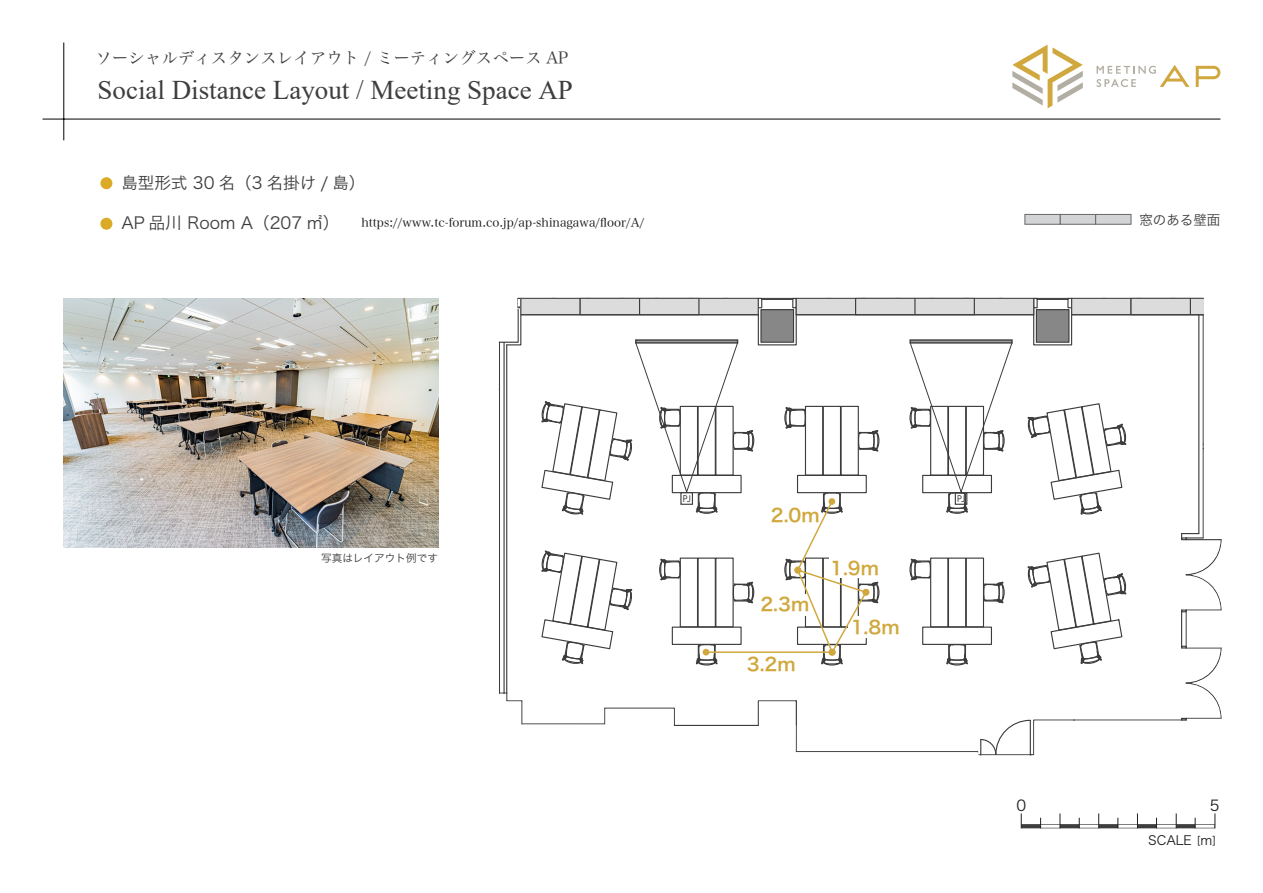
<style>
.page{position:relative;width:1263px;height:893px;background:#fff}
.page>*{position:absolute;margin:0;border:0;box-sizing:border-box;transform-origin:0 0}
.t1{font:27px "Times New Roman";color:#3e3e3f}
.t2{font:18px "Hira Kaku Std W6";color:#d0a83e}
.t3{font:16.5px "Hira Kaku Std W3";color:#3e3e3f}
.t4{font:16.5px "Hira Min Std W3";color:#3e3e3f}
.t5{font:14.85px "Hira Kaku Std W3";color:#231f20}
.t6{font:13.5px "Hira Kaku Std W3";color:#3e3e3f}
.t7{font:12.75px "Hira Kaku Std W3";color:#231f20}
.t8{font:12px "Hira Min Std W3";color:#131412}
.t9{font:10.65px "Hira Kaku Std W3";color:#3e3e3f}
.t10{font:10.65px "Hira Kaku Std W3";color:#231f20}
.t11{font:8.55px "UD Shin Go NT Pro";color:#3c3c3c;scale:.95 1}
.s1{font-size:12.75px}
</style>
<div class="page">
<svg style="left:507px;top:300px;width:696px;height:425px"></svg>
<hr style="left:499px;top:298px;width:723px;height:1px;background:#3c3c3c">
<hr style="left:503px;top:342px;width:2px;height:351px;background:#3c3c3c">
<hr style="left:499px;top:342px;width:1px;height:290px;background:#3c3c3c">
<hr style="left:1037px;top:299px;width:31px;height:1px;background:#3c3c3c">
<hr style="left:762px;top:299px;width:31px;height:1px;background:#3c3c3c">
<div style="left:517px;top:298px;width:4px;height:10px;border:1px solid #3c3c3c"></div>
<div style="left:758px;top:298px;width:4px;height:10px;border:1px solid #3c3c3c"></div>
<div style="left:792px;top:298px;width:5px;height:10px;border:1px solid #3c3c3c"></div>
<div style="left:1033px;top:298px;width:5px;height:10px;border:1px solid #3c3c3c"></div>
<div style="left:1067px;top:298px;width:5px;height:10px;border:1px solid #3c3c3c"></div>
<hr style="left:522px;top:723px;width:83px;height:1px;background:#3c3c3c">
<hr style="left:574px;top:755px;width:35px;height:1px;background:#3c3c3c">
<hr style="left:579px;top:751px;width:30px;height:1px;background:#3c3c3c">
<hr style="left:796px;top:751px;width:174px;height:1px;background:#3c3c3c">
<hr style="left:791px;top:754px;width:73px;height:1px;background:#3c3c3c">
<hr style="left:864px;top:756px;width:109px;height:1px;background:#3c3c3c">
<hr style="left:499px;top:632px;width:1px;height:61px;background:#3c3c3c">
<hr style="left:506px;top:345px;width:1px;height:348px;background:#3c3c3c">
<hr style="left:579px;top:729px;width:30px;height:2px;background:#3c3c3c">
<svg style="left:602px;top:700px;width:195px;height:56px"></svg>
<div style="left:761px;top:310px;width:32px;height:32px;background:#878787"></div>
<div style="left:760px;top:309px;width:34px;height:34px;border:1px solid #3c3c3c"></div>
<div style="left:1036px;top:310px;width:33px;height:32px;background:#878787"></div>
<div style="left:1036px;top:309px;width:33px;height:34px;border:1px solid #3c3c3c"></div>
<div style="left:761px;top:704px;width:32px;height:32px;background:#fff"></div>
<svg style="left:499px;top:692px;width:80px;height:64px"></svg>
<svg style="left:499px;top:299px;width:23px;height:47px"></svg>
<div style="left:758px;top:306px;width:39px;height:39px;border:1px solid #3c3c3c"></div>
<div style="left:1033px;top:306px;width:39px;height:39px;border:1px solid #3c3c3c"></div>
<svg style="left:970px;top:719px;width:105px;height:38px"></svg>
<hr style="left:1198px;top:308px;width:1px;height:226px;background:#3c3c3c">
<hr style="left:1074px;top:719px;width:129px;height:2px;background:#3c3c3c">
<hr style="left:1203px;top:312px;width:1px;height:226px;background:#3c3c3c">
<hr style="left:1074px;top:724px;width:125px;height:1px;background:#3c3c3c">
<hr style="left:981px;top:754px;width:51px;height:1px;background:#3c3c3c">
<hr style="left:1181px;top:610px;width:1px;height:38px;background:#3c3c3c">
<hr style="left:1186px;top:610px;width:1px;height:38px;background:#3c3c3c">
<svg style="left:1160px;top:646px;width:62px;height:79px"></svg>
<svg style="left:1181px;top:533px;width:41px;height:79px"></svg>
<div style="left:521px;top:298px;width:178px;height:17px;background:#dcdcdc"></div>
<div style="left:520px;top:298px;width:179px;height:17px;border:1px solid #3c3c3c"></div>
<div style="left:580px;top:298px;width:178px;height:17px;background:#dcdcdc"></div>
<div style="left:580px;top:298px;width:179px;height:17px;border:1px solid #3c3c3c"></div>
<svg style="left:698px;top:298px;width:1px;height:17px"></svg>
<svg style="left:639px;top:298px;width:1px;height:17px"></svg>
<div style="left:796px;top:298px;width:178px;height:17px;background:#dcdcdc"></div>
<div style="left:796px;top:298px;width:179px;height:17px;border:1px solid #3c3c3c"></div>
<div style="left:855px;top:298px;width:179px;height:17px;background:#dcdcdc"></div>
<div style="left:855px;top:298px;width:179px;height:17px;border:1px solid #3c3c3c"></div>
<svg style="left:974px;top:298px;width:1px;height:17px"></svg>
<svg style="left:914px;top:298px;width:1px;height:17px"></svg>
<svg style="left:1071px;top:298px;width:151px;height:17px;background:#cdcdcd"></svg>
<hr style="left:910px;top:340px;width:102px;height:3px;background:#a0a0a0">
<div style="left:909px;top:339px;width:104px;height:5px;border:1px solid #3c3c3c"></div>
<svg style="left:541px;top:550px;width:92px;height:114px"></svg>
<div style="left:672px;top:627px;width:70px;height:18px;border:1px solid #3c3c3c"></div>
<div style="left:697px;top:558px;width:19px;height:69px;border:1px solid #3c3c3c"></div>
<div style="left:680px;top:558px;width:18px;height:69px;border:1px solid #3c3c3c"></div>
<svg style="left:659px;top:558px;width:22px;height:23px"></svg>
<div style="left:715px;top:558px;width:19px;height:69px;border:1px solid #3c3c3c"></div>
<svg style="left:732px;top:581px;width:22px;height:23px"></svg>
<div style="left:797px;top:475px;width:70px;height:18px;border:1px solid #3c3c3c"></div>
<div style="left:823px;top:406px;width:18px;height:70px;border:1px solid #3c3c3c"></div>
<div style="left:805px;top:406px;width:18px;height:70px;border:1px solid #3c3c3c"></div>
<svg style="left:784px;top:406px;width:22px;height:23px"></svg>
<div style="left:840px;top:406px;width:19px;height:70px;border:1px solid #3c3c3c"></div>
<svg style="left:857px;top:429px;width:22px;height:23px"></svg>
<svg style="left:945px;top:645px;width:24px;height:20px"></svg>
<div style="left:922px;top:627px;width:70px;height:18px;border:1px solid #3c3c3c"></div>
<div style="left:948px;top:558px;width:18px;height:69px;border:1px solid #3c3c3c"></div>
<div style="left:930px;top:558px;width:18px;height:69px;border:1px solid #3c3c3c"></div>
<svg style="left:910px;top:558px;width:22px;height:23px"></svg>
<div style="left:966px;top:558px;width:18px;height:69px;border:1px solid #3c3c3c"></div>
<svg style="left:982px;top:581px;width:22px;height:23px"></svg>
<svg style="left:909px;top:342px;width:104px;height:172px"></svg>
<svg style="left:1027px;top:402px;width:100px;height:113px"></svg>
<svg style="left:1027px;top:552px;width:100px;height:113px"></svg>
<hr style="left:636px;top:340px;width:102px;height:3px;background:#a0a0a0">
<div style="left:635px;top:339px;width:103px;height:5px;border:1px solid #3c3c3c"></div>
<svg style="left:541px;top:342px;width:213px;height:173px"></svg>
<div style="left:758px;top:595px;width:59px;height:21px;background:#fff"></div>
<div style="left:848px;top:616px;width:59px;height:21px;background:#fff"></div>
<div style="left:829px;top:557px;width:60px;height:21px;background:#fff"></div>
<img style="left:64px;top:298px;width:374px;height:249px">
<div style="left:100px;top:177px;width:12px;height:12px;background:#dbaa27;border-radius:50%"></div>
<div style="left:100px;top:218px;width:12px;height:12px;background:#dbaa27;border-radius:50%"></div>
<svg style="left:1022px;top:824px;width:193px;height:4px"></svg>
<hr style="left:1040px;top:825px;width:20px;height:3px;background:#fff">
<hr style="left:1195px;top:825px;width:19px;height:3px;background:#fff">
<hr style="left:1157px;top:825px;width:19px;height:3px;background:#fff">
<hr style="left:1118px;top:825px;width:19px;height:3px;background:#fff">
<hr style="left:1079px;top:825px;width:20px;height:3px;background:#fff">
<svg style="left:1021px;top:813px;width:1px;height:15px"></svg>
<svg style="left:1215px;top:813px;width:1px;height:15px"></svg>
<svg style="left:1176px;top:813px;width:1px;height:15px"></svg>
<svg style="left:1137px;top:813px;width:1px;height:15px"></svg>
<svg style="left:1098px;top:813px;width:1px;height:15px"></svg>
<svg style="left:1060px;top:813px;width:1px;height:15px"></svg>
<svg style="left:784px;top:492px;width:95px;height:173px"></svg>
<hr style="left:706px;top:651px;width:126px;height:2px;background:#d0a83e">
<svg style="left:695px;top:643px;width:23px;height:22px"></svg>
<div style="left:828px;top:649px;width:7px;height:6px;background:#d0a83e;border-radius:50%"></div>
<svg style="left:1196px;top:66px;width:24px;height:21px"></svg>
<svg style="left:1012px;top:45px;width:71px;height:63px"></svg>
<svg style="left:1096px;top:65px;width:93px;height:22px"></svg>
<hr style="left:43px;top:119px;width:1177px;height:1px;background:#030303">
<hr style="left:64px;top:43px;width:1px;height:97px;background:#030303">
<div style="left:1024px;top:214px;width:37px;height:11px;background:#d3d4d5;border:1px solid #67696b"></div>
<div style="left:1060px;top:214px;width:36px;height:11px;background:#d3d4d5;border:1px solid #67696b"></div>
<div style="left:1095px;top:214px;width:36px;height:11px;background:#d3d4d5;border:1px solid #67696b"></div>
<h3 class="t4" style="left:95px;top:46px;width:474px">ソーシャルディスタンスレイアウト / ミーティングスペース AP</h3>
<h1 class="t1" style="left:97px;top:71px;width:477px">Social Distance Layout / Meeting Space AP</h1>
<h3 class="t3" style="left:121px;top:170px;width:245px">島型形式 30 名（3 名掛け / 島）</h3>
<h3 class="t3" style="left:121px;top:210px;width:219px">AP 品川 Room A（207 ㎡）</h3>
<p class="t8" style="left:361px;top:214px;width:284px">https://www.tc-forum.co.jp/ap-shinagawa/floor/A/</p>
<p class="t6" style="left:1139px;top:209px;width:82px">窓のある壁面</p>
<p class="t9" style="left:321px;top:550px;width:118px">写真はレイアウト例です</p>
<p class="t11" style="left:683px;top:491px;width:10px">PJ</p>
<p class="t11" style="left:957px;top:491px;width:10px">PJ</p>
<h2 class="t2" style="left:771px;top:502px;width:50px">2.0m</h2>
<h2 class="t2" style="left:760px;top:590px;width:50px">2.3m</h2>
<h2 class="t2" style="left:747px;top:650px;width:50px">3.2m</h2>
<h2 class="t2" style="left:830px;top:554px;width:50px">1.9m</h2>
<h2 class="t2" style="left:851px;top:613px;width:50px">1.8m</h2>
<p class="t5" style="left:1017px;top:794px;width:11px">0</p>
<p class="t5" style="left:1210px;top:794px;width:11px">5</p>
<p class="t7" style="left:1148px;top:831px;width:45px">SCALE</p>
<p class="t10" style="left:1197px;top:832px;width:21px">[<span class="s1">m</span>]</p>
</div>
